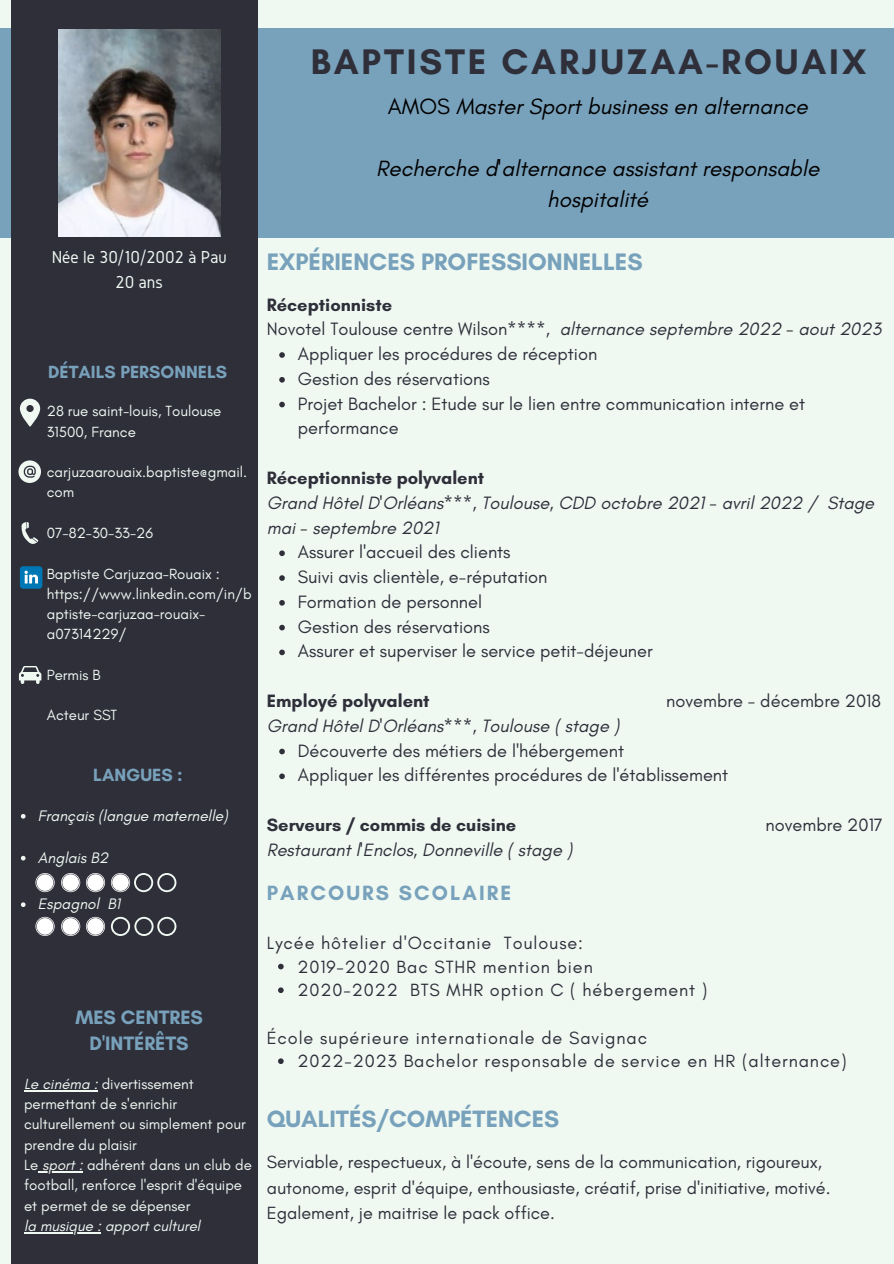
<style>
.page{position:relative;width:894px;height:1264px;background:#fff}
.page>*{position:absolute;margin:0;border:0;box-sizing:border-box;transform-origin:0 0}
.t1{font:700 36.15px "Glacial Indifference";letter-spacing:.08em;color:#2f2f3a}
.t2{font:700 24.3px "Glacial Indifference";color:#78a1bb}
.t3{font:700 24px "Glacial Indifference";color:#78a1bb}
.t4{font:italic 22.5px/31.2px "Glacial Indifference";color:#000;text-align:center}
.t5{font:700 21px "Glacial Indifference";letter-spacing:.1em;color:#78a1bb}
.t6{font:700 19.8px/26.5px "Glacial Indifference";color:#78a1bb;text-align:center}
.t7{font:18.15px/24.8px "Glacial Indifference";color:#2f2f3a}
.t8{font:italic 18.15px/24.8px "Glacial Indifference";color:#2f2f3a}
.t9{font:700 18.15px "Glacial Indifference";color:#2f2f3a}
.t10{font:18px "Glacial Indifference";letter-spacing:.05em;color:#2f2f3a}
.t11{font:18px/25.2px "Glacial Indifference";color:#2f2f3a}
.t12{font:700 18px "Glacial Indifference";color:#78a1bb}
.t13{font:18px "Gidole";color:#eff9f2}
.t14{font:italic 15.45px "Glacial Indifference";color:#eff9f2}
.t15{font:15px/20.2px "Glacial Indifference";color:#eff9f2}
.t16{font:italic 15px "Glacial Indifference";color:#eff9f2}
.s1{font-style:italic}
.s2{font-style:normal}
</style>
<div class="page">
<div style="left:0;top:0;width:893px;height:1263px;background:#eff9f2"></div>
<div style="left:0;top:28px;width:893px;height:209px;background:#78a1bb"></div>
<div style="left:12px;top:0;width:246px;height:1263px;background:#2f2f3a"></div>
<img style="left:59px;top:30px;width:161px;height:206px">
<svg style="left:21px;top:522px;width:17px;height:22px"></svg>
<svg style="left:18px;top:460px;width:23px;height:23px"></svg>
<svg style="left:20px;top:398px;width:20px;height:29px"></svg>
<svg style="left:20px;top:566px;width:22px;height:22px"></svg>
<svg style="left:19px;top:666px;width:22px;height:18px"></svg>
<svg style="left:279px;top:352px;width:6px;height:6px"></svg>
<svg style="left:279px;top:377px;width:6px;height:5px"></svg>
<svg style="left:279px;top:402px;width:6px;height:5px"></svg>
<svg style="left:279px;top:550px;width:6px;height:6px"></svg>
<svg style="left:279px;top:575px;width:6px;height:6px"></svg>
<svg style="left:279px;top:600px;width:6px;height:5px"></svg>
<svg style="left:279px;top:624px;width:6px;height:6px"></svg>
<svg style="left:279px;top:649px;width:6px;height:6px"></svg>
<svg style="left:279px;top:748px;width:6px;height:6px"></svg>
<svg style="left:279px;top:773px;width:6px;height:6px"></svg>
<svg style="left:278px;top:963px;width:5px;height:6px"></svg>
<svg style="left:278px;top:987px;width:5px;height:6px"></svg>
<svg style="left:278px;top:1058px;width:5px;height:5px"></svg>
<hr style="left:24px;top:1090px;width:74px;height:1px;background:#eff9f2">
<hr style="left:38px;top:1171px;width:45px;height:1px;background:#eff9f2">
<hr style="left:24px;top:1231px;width:77px;height:2px;background:#eff9f2">
<svg style="left:21px;top:814px;width:5px;height:4px"></svg>
<svg style="left:21px;top:855px;width:5px;height:5px"></svg>
<svg style="left:21px;top:902px;width:5px;height:5px"></svg>
<svg style="left:35px;top:873px;width:20px;height:19px"></svg>
<div style="left:37px;top:874px;width:16px;height:16px;background:#fff;border-radius:50%"></div>
<svg style="left:61px;top:873px;width:19px;height:19px"></svg>
<div style="left:62px;top:874px;width:17px;height:16px;background:#fff;border-radius:50%"></div>
<svg style="left:86px;top:873px;width:19px;height:19px"></svg>
<div style="left:87px;top:874px;width:17px;height:16px;background:#fff;border-radius:50%"></div>
<svg style="left:35px;top:916px;width:20px;height:20px"></svg>
<div style="left:37px;top:918px;width:16px;height:16px;background:#fff;border-radius:50%"></div>
<svg style="left:61px;top:916px;width:19px;height:20px"></svg>
<div style="left:62px;top:918px;width:17px;height:16px;background:#fff;border-radius:50%"></div>
<svg style="left:86px;top:916px;width:19px;height:20px"></svg>
<div style="left:87px;top:918px;width:17px;height:16px;background:#fff;border-radius:50%"></div>
<svg style="left:111px;top:873px;width:65px;height:19px"></svg>
<svg style="left:111px;top:916px;width:65px;height:20px"></svg>
<p class="t13" style="left:52px;top:247px;width:176px">Née le 30/10/2002 à Pau</p>
<p class="t13" style="left:116px;top:272px;width:49px">20 ans</p>
<p class="t12" style="left:48px;top:361px;width:180px">DÉTAILS PERSONNELS</p>
<p class="t15" style="left:47px;top:401px;width:176px">28 rue saint-louis, Toulouse<br>31500, France</p>
<p class="t15" style="left:47px;top:462px;width:202px">carjuzaarouaix.baptiste@gmail.</p>
<p class="t15" style="left:47px;top:482px;width:29px">com</p>
<p class="t15" style="left:47px;top:522px;width:108px">07-82-30-33-26</p>
<p class="t15" style="left:47px;top:563px;width:175px">Baptiste Carjuzaa-Rouaix :</p>
<p class="t15" style="left:47px;top:583px;width:206px">https://www.linkedin.com/in/b aptiste-carjuzaa-rouaix&shy;a07314229/</p>
<p class="t15" style="left:47px;top:664px;width:55px">Permis B</p>
<p class="t15" style="left:47px;top:705px;width:72px">Acteur SST</p>
<p class="t12" style="left:93px;top:763px;width:91px">LANGUES :</p>
<p class="t14" style="left:38px;top:806px;width:191px">Français (langue maternelle)</p>
<p class="t14" style="left:38px;top:848px;width:72px">Anglais B2</p>
<p class="t14" style="left:38px;top:894px;width:84px">Espagnol B1</p>
<p class="t6" style="left:75px;top:1003px;width:129px">MES CENTRES<br>D'INTÉRÊTS</p>
<p class="t15" style="left:24px;top:1073px;width:223px"><span class="s1">Le cinéma :</span> divertissement permettant de s'enrichir culturellement ou simplement pour prendre du plaisir</p>
<p class="t15" style="left:24px;top:1154px;width:229px">Le <span class="s1">sport :</span> adhérent dans un club de football, renforce l'esprit d'équipe et permet de se dépenser</p>
<p class="t16" style="left:24px;top:1216px;width:177px">la musique : apport culturel</p>
<p class="t1" style="left:311px;top:39px;width:556px">BAPTISTE CARJUZAA-ROUAIX</p>
<p class="t4" style="left:387px;top:90px;width:421px"><span class="s2">AMOS</span> Master Sport business en alternance</p>
<p class="t4" style="left:376px;top:153px;width:444px">Recherche d'alternance assistant responsable hospitalité</p>
<p class="t2" style="left:267px;top:247px;width:377px">EXPÉRIENCES PROFESSIONNELLES</p>
<p class="t9" style="left:267px;top:293px;width:127px">Réceptionniste</p>
<p class="t8" style="left:267px;top:316px;width:615px"><span class="s2">Novotel Toulouse centre Wilson**</span>**, alternance septembre 2022 - aout 2023</p>
<p class="t7" style="left:298px;top:341px;width:301px">Appliquer les procédures de réception</p>
<p class="t7" style="left:298px;top:366px;width:193px">Gestion des réservations</p>
<p class="t7" style="left:298px;top:391px;width:508px">Projet Bachelor : Etude sur le lien entre communication interne et performance</p>
<p class="t9" style="left:267px;top:467px;width:219px">Réceptionniste polyvalent</p>
<p class="t8" style="left:267px;top:490px;width:608px">Grand Hôtel D'Orléans***, Toulouse, CDD octobre 2021 - avril 2022 / Stage mai - septembre 2021</p>
<p class="t7" style="left:298px;top:539px;width:214px">Assurer l'accueil des clients</p>
<p class="t7" style="left:298px;top:564px;width:251px">Suivi avis clientèle, e-réputation</p>
<p class="t7" style="left:298px;top:589px;width:186px">Formation de personnel</p>
<p class="t7" style="left:298px;top:614px;width:193px">Gestion des réservations</p>
<p class="t7" style="left:298px;top:638px;width:356px">Assurer et superviser le service petit-déjeuner</p>
<p class="t9" style="left:267px;top:689px;width:164px">Employé polyvalent</p>
<p class="t7" style="left:666px;top:688px;width:216px">novembre - décembre 2018</p>
<p class="t8" style="left:267px;top:713px;width:354px">Grand Hôtel D'Orléans***, Toulouse ( stage )</p>
<p class="t7" style="left:298px;top:738px;width:327px">Découverte des métiers de l'hébergement</p>
<p class="t7" style="left:298px;top:762px;width:432px">Appliquer les différentes procédures de l'établissement</p>
<p class="t9" style="left:267px;top:813px;width:251px">Serveurs / commis de cuisine</p>
<p class="t7" style="left:765px;top:812px;width:119px">novembre 2017</p>
<p class="t8" style="left:267px;top:837px;width:307px">Restaurant l'Enclos, Donneville ( stage )</p>
<p class="t5" style="left:267px;top:880px;width:246px">PARCOURS SCOLAIRE</p>
<p class="t10" style="left:267px;top:932px;width:318px">Lycée hôtelier d'Occitanie Toulouse:</p>
<p class="t10" style="left:297px;top:955px;width:297px">2019-2020 Bac STHR mention bien</p>
<p class="t10" style="left:297px;top:979px;width:411px">2020-2022 BTS MHR option C ( hébergement )</p>
<p class="t10" style="left:267px;top:1026px;width:382px">École supérieure internationale de Savignac</p>
<p class="t10" style="left:297px;top:1050px;width:550px">2022-2023 Bachelor responsable de service en HR (alternance)</p>
<p class="t3" style="left:267px;top:1103px;width:294px">QUALITÉS/COMPÉTENCES</p>
<p class="t11" style="left:267px;top:1149px;width:565px">Serviable, respectueux, à l'écoute, sens de la communication, rigoureux, autonome, esprit d'équipe, enthousiaste, créatif, prise d'initiative, motivé.</p>
<p class="t11" style="left:267px;top:1199px;width:289px">Egalement, je maitrise le pack office.</p>
</div>
